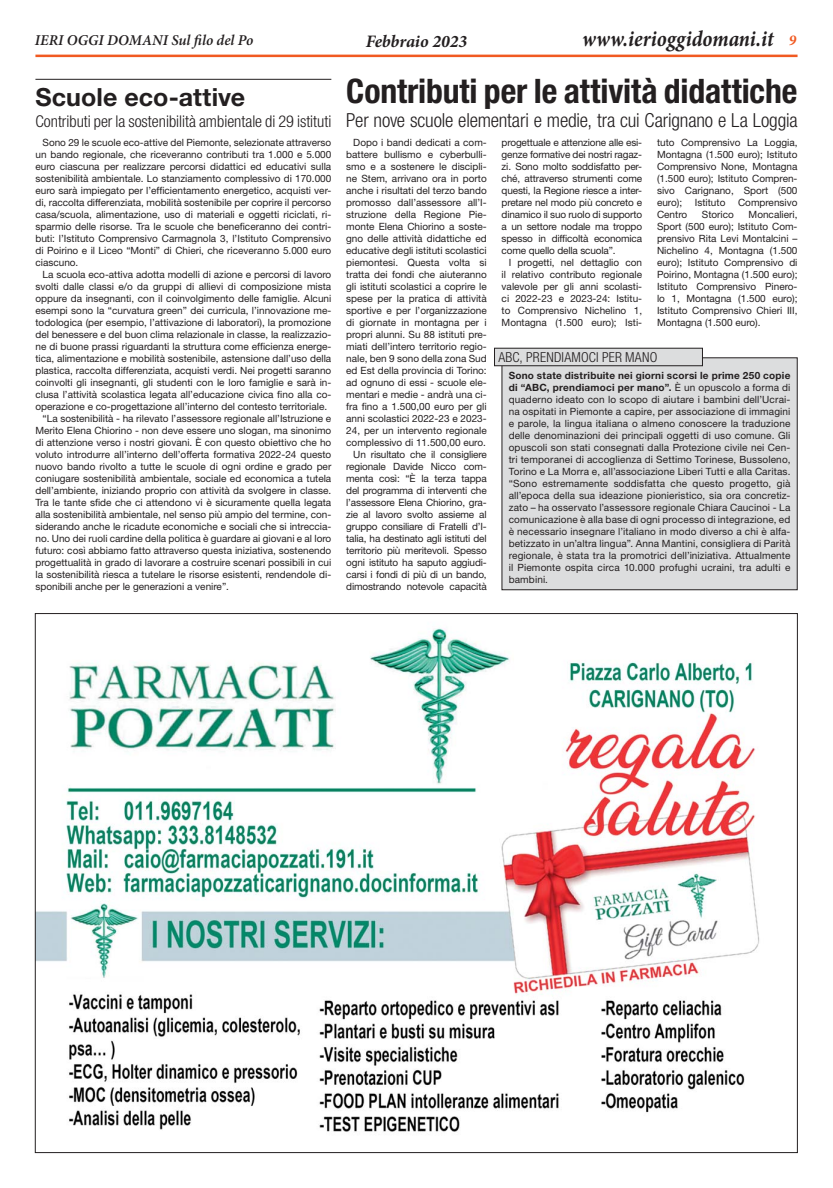
<style>
.page{position:relative;width:833px;height:1188px;background:#fff}
.page>*{position:absolute;margin:0;border:0;box-sizing:border-box;transform-origin:0 0}
.t1{font:700 condensed 33.75px "Helvetica Neue LT Std";letter-spacing:-.005em;color:#231f20}
.t2{font:700 25px "Helvetica Neue LT Std";letter-spacing:.005em;color:#231f20}
.t3{font:italic 700 22.5px "Minion Pro";color:#231f20;scale:.9 1}
.t4{font:300 condensed 19.38px "Helvetica Neue LT Std";letter-spacing:-.01em;color:#231f20}
.t5{font:italic 700 17.5px "Minion Pro";letter-spacing:-.005em;color:#231f20}
.t6{font:300 condensed 16.25px "Helvetica Neue LT Std";color:#231f20}
.t7{font:italic 600 15px "Minion Pro";color:#231f20}
.t8{font:300 condensed 13.75px "Helvetica Neue LT Std";letter-spacing:.015em;color:#231f20}
.t9{font:10px/12px "Helvetica Neue LT Std";color:#231f20;text-align:justify}
.s1{font-size:15px;color:#f15a22}
.s2{font-weight:700}
</style>
<div class="page">
<hr style="left:35px;top:55px;width:762px;height:2px;background:#f15a22">
<div style="left:502px;top:358px;width:295px;height:231px;background:#dcddde"></div>
<div style="left:501px;top:357px;width:296px;height:233px;border:1px solid #231f20"></div>
<img style="left:37px;top:628px;width:723px;height:504px">
<div style="left:494px;top:348px;width:208px;height:17px;background:#dcddde"></div>
<div style="left:494px;top:348px;width:209px;height:18px;border:1px solid #231f20"></div>
<hr style="left:35px;top:79px;width:296px;height:1px;background:#231f20">
<h3 class="t7" style="left:35px;top:34px;width:220px">IERI OGGI DOMANI Sul filo del Po</h3>
<h3 class="t5" style="left:366px;top:34px;width:103px">Febbraio 2023</h3>
<h3 class="t3" style="left:582px;top:30px;width:240px">www.ierioggidomani.it <span class="s1">9</span></h3>
<h1 class="t1" style="left:346px;top:79px;width:453px">Contributi per le attività didattiche</h1>
<h3 class="t4" style="left:346px;top:113px;width:453px">Per nove scuole elementari e medie, tra cui Carignano e La Loggia</h3>
<p class="t9" style="left:346px;top:137px;width:142px;text-align:right">Dopo i bandi dedicati a com&shy;battere bullismo e cyberbulli&shy;smo e a sostenere le discipli&shy;ne Stem, arrivano ora in porto anche i risultati del terzo bando promosso dall’assessore all’I&shy;struzione della Regione Pie&shy;monte Elena Chiorino a soste&shy;gno delle attività didattiche ed educative degli istituti scolastici piemontesi. Questa volta si tratta dei fondi che aiuteranno gli istituti scolastici a coprire le spese per la pratica di attività sportive e per l’organizzazione di giornate in montagna per i propri alunni. Su 88 istituti pre&shy;miati dell’intero territorio regio&shy;nale, ben 9 sono della zona Sud ed Est della provincia di Torino: ad ognuno di essi - scuole ele&shy;mentari e medie - andrà una ci&shy;fra fino a 1.500,00 euro per gli anni scolastici 2022-23 e 2023-<br>24, per un intervento regionale complessivo di 11.500,00 euro.<br>Un risultato che il consigliere regionale Davide Nicco com&shy;menta così: “È la terza tappa del programma di interventi che l’assessore Elena Chiorino, gra&shy;zie al lavoro svolto assieme al gruppo consiliare di Fratelli d’I&shy;talia, ha destinato agli istituti del territorio più meritevoli. Spesso ogni istituto ha saputo aggiudi&shy;carsi i fondi di più di un bando, dimostrando notevole capacità</p>
<p class="t9" style="left:501px;top:137px;width:142px">progettuale e attenzione alle esi&shy;genze formative dei nostri ragaz&shy;zi. Sono molto soddisfatto per&shy;ché, attraverso strumenti come questi, la Regione riesce a inter&shy;pretare nel modo più concreto e dinamico il suo ruolo di supporto a un settore nodale ma troppo spesso in difficoltà economica come quello della scuola”.</p>
<h2 class="t2" style="left:35px;top:88px;width:211px">Scuole eco-attive</h2>
<h3 class="t6" style="left:35px;top:115px;width:297px">Contributi per la sostenibilità ambientale di 29 istituti</h3>
<p class="t9" style="left:35px;top:137px;width:297px;text-indent:7px">Sono 29 le scuole eco-attive del Piemonte, selezionate attraverso un bando regionale, che riceveranno contributi tra 1.000 e 5.000 euro ciascuna per realizzare percorsi didattici ed educativi sulla sostenibilità ambientale. Lo stanziamento complessivo di 170.000 euro sarà impiegato per l’efficientamento energetico, acquisti ver&shy;di, raccolta differenziata, mobilità sostenibile per coprire il percorso casa/scuola, alimentazione, uso di materiali e oggetti riciclati, ri&shy;sparmio delle risorse. Tra le scuole che beneficeranno dei contri&shy;buti: l’Istituto Comprensivo Carmagnola 3, l’Istituto Comprensivo di Poirino e il Liceo “Monti” di Chieri, che riceveranno 5.000 euro ciascuno.</p>
<p class="t9" style="left:43px;top:269px;width:290px">La scuola eco-attiva adotta modelli di azione e percorsi di lavoro</p>
<p class="t9" style="left:35px;top:281px;width:297px">svolti dalle classi e/o da gruppi di allievi di composizione mista</p>
<p class="t9" style="left:35px;top:293px;width:297px">oppure da insegnanti, con il coinvolgimento delle famiglie. Alcuni</p>
<p class="t9" style="left:35px;top:305px;width:297px">esempi sono la “curvatura green” dei curricula, l’innovazione me-</p>
<p class="t9" style="left:35px;top:317px;width:297px">todologica (per esempio, l’attivazione di laboratori), la promozione</p>
<p class="t9" style="left:35px;top:329px;width:297px">del benessere e del buon clima relazionale in classe, la realizzazio-</p>
<p class="t9" style="left:35px;top:341px;width:297px">ne di buone prassi riguardanti la struttura come efficienza energe-</p>
<p class="t9" style="left:35px;top:353px;width:297px">tica, alimentazione e mobilità sostenibile, astensione dall’uso della</p>
<p class="t9" style="left:35px;top:365px;width:297px">plastica, raccolta differenziata, acquisti verdi. Nei progetti saranno</p>
<p class="t9" style="left:35px;top:377px;width:297px">coinvolti gli insegnanti, gli studenti con le loro famiglie e sarà in-</p>
<p class="t9" style="left:35px;top:389px;width:297px">clusa l’attività scolastica legata all’educazione civica fino alla co-</p>
<p class="t9" style="left:35px;top:401px;width:293px">operazione e co-progettazione all’interno del contesto territoriale.</p>
<p class="t9" style="left:43px;top:413px;width:290px">“La sostenibilità - ha rilevato l’assessore regionale all’Istruzione e</p>
<p class="t9" style="left:35px;top:425px;width:297px">Merito Elena Chiorino - non deve essere uno slogan, ma sinonimo</p>
<p class="t9" style="left:35px;top:437px;width:297px">di attenzione verso i nostri giovani. È con questo obiettivo che ho</p>
<p class="t9" style="left:35px;top:449px;width:297px">voluto introdurre all’interno dell’offerta formativa 2022-24 questo</p>
<p class="t9" style="left:35px;top:461px;width:297px">nuovo bando rivolto a tutte le scuole di ogni ordine e grado per</p>
<p class="t9" style="left:35px;top:473px;width:297px">coniugare sostenibilità ambientale, sociale ed economica a tutela</p>
<p class="t9" style="left:35px;top:485px;width:297px">dell’ambiente, iniziando proprio con attività da svolgere in classe.</p>
<p class="t9" style="left:35px;top:497px;width:297px">Tra le tante sfide che ci attendono vi è sicuramente quella legata</p>
<p class="t9" style="left:35px;top:509px;width:297px">alla sostenibilità ambientale, nel senso più ampio del termine, con-</p>
<p class="t9" style="left:35px;top:521px;width:297px">siderando anche le ricadute economiche e sociali che si intreccia-</p>
<p class="t9" style="left:35px;top:533px;width:297px">no. Uno dei ruoli cardine della politica è guardare ai giovani e al loro</p>
<p class="t9" style="left:35px;top:545px;width:297px">futuro: così abbiamo fatto attraverso questa iniziativa, sostenendo</p>
<p class="t9" style="left:35px;top:557px;width:297px">progettualità in grado di lavorare a costruire scenari possibili in cui</p>
<p class="t9" style="left:35px;top:569px;width:297px">la sostenibilità riesca a tutelare le risorse esistenti, rendendole di-</p>
<p class="t9" style="left:35px;top:581px;width:195px">sponibili anche per le generazioni a venire”.</p>
<p class="t9" style="left:657px;top:137px;width:142px">tuto Comprensivo La Loggia, Montagna (1.500 euro); Istituto Comprensivo None, Montagna (1.500 euro); Istituto Compren&shy;sivo Carignano, Sport (500 euro);</p>
<p class="t9" style="left:695px;top:197px;width:32px">Istituto</p>
<p class="t9" style="left:738px;top:197px;width:61px">Comprensivo</p>
<p class="t9" style="left:657px;top:209px;width:32px">Centro</p>
<p class="t9" style="left:702px;top:209px;width:34px">Storico</p>
<p class="t9" style="left:657px;top:209px;width:142px;text-indent:92px">Moncalieri, Sport (500 euro); Istituto Com&shy;prensivo Rita Levi Montalcini – Nichelino 4, Montagna (1.500 euro); Istituto Comprensivo di Poirino, Montagna (1.500 euro); Istituto Comprensivo Pinero&shy;lo 1, Montagna (1.500 euro); Istituto Comprensivo Chieri III, Montagna (1.500 euro).</p>
<p class="t9" style="left:501px;top:257px;width:142px;text-indent:7px">I progetti, nel dettaglio con il relativo contributo regionale valevole per gli anni scolasti&shy;ci 2022-23 e 2023-24: Istitu&shy;to Comprensivo Nichelino 1, Montagna (1.500 euro); Isti-</p>
<h3 class="t8" style="left:498px;top:352px;width:160px">ABC, PRENDIAMOCI PER MANO</h3>
<p class="t9" style="left:509px;top:370px;width:283px"><span class="s2">Sono state distribuite nei giorni scorsi le prime 250 copie di “ABC, prendiamoci per mano”.</span> È un opuscolo a forma di quaderno ideato con lo scopo di aiutare i bambini dell’Ucrai&shy;na ospitati in Piemonte a capire, per associazione di immagini e parole, la lingua italiana o almeno conoscere la traduzione delle denominazioni dei principali oggetti di uso comune. Gli opuscoli son stati consegnati dalla Protezione civile nei Cen&shy;tri temporanei di accoglienza di Settimo Torinese, Bussoleno, Torino e La Morra e, all’associazione Liberi Tutti e alla Caritas. “Sono estremamente soddisfatta che questo progetto, già all’epoca della sua ideazione pionieristico, sia ora concretiz&shy;zato – ha osservato l’assessore regionale Chiara Caucinoi - La comunicazione è alla base di ogni processo di integrazione, ed è necessario insegnare l’italiano in modo diverso a chi è alfa&shy;betizzato in un’altra lingua”. Anna Mantini, consigliera di Parità regionale, è stata tra la promotrici dell’iniziativa. Attualmente il Piemonte ospita circa 10.000 profughi ucraini, tra adulti e bambini.</p>
</div>
